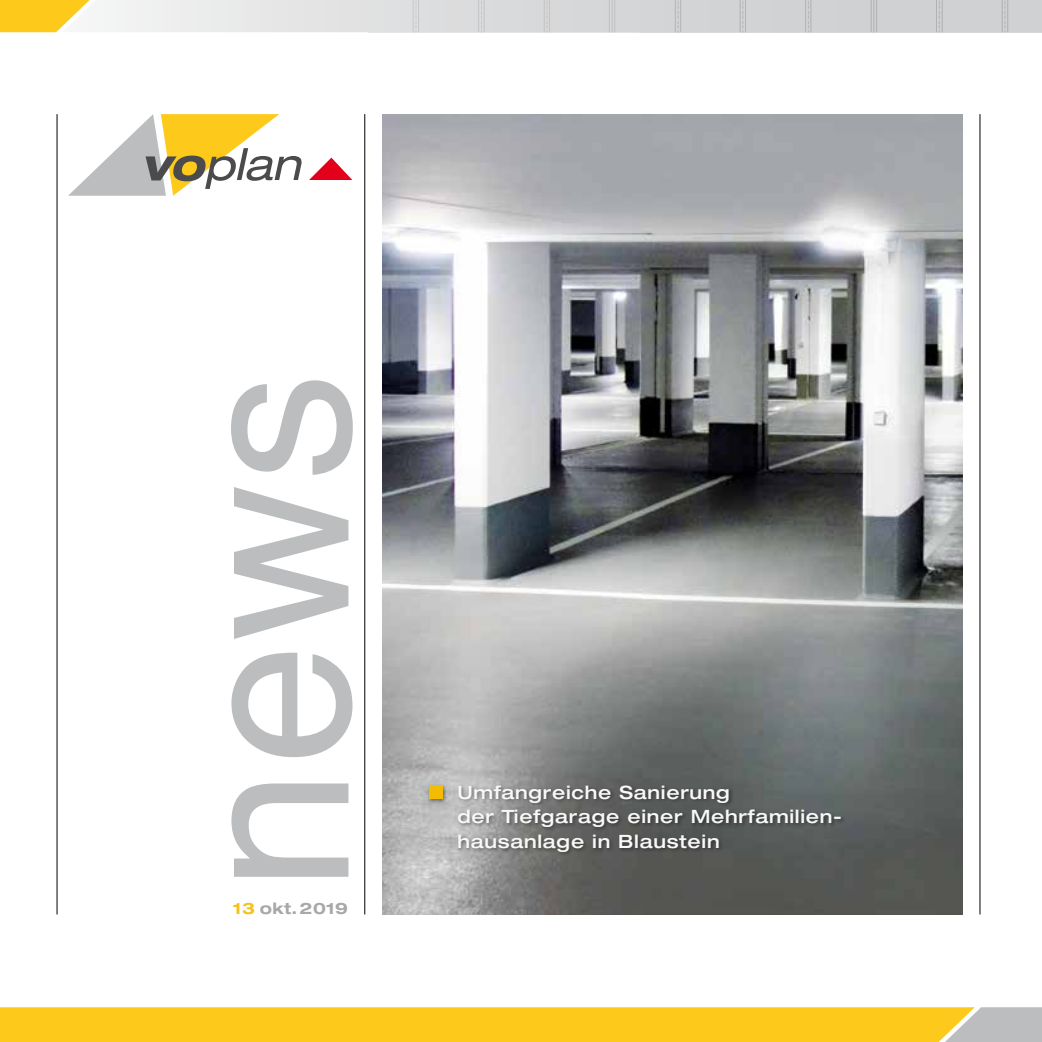
<style>
.page{position:relative;width:1042px;height:1042px;background:#fff}
.page>*{position:absolute;margin:0;border:0;box-sizing:border-box;transform-origin:0 0}
.t1{font:218.75px "Helvetica";color:#bbbdbe}
.t2{font:500 expanded 18.38px/24.5px "Helvetica Neue";letter-spacing:.04em;color:#f8f8f8}
.t3{font:700 expanded 15.75px "Helvetica Neue";letter-spacing:.02em;color:#a7a8aa}
.s1{color:#f5c31c}
</style>
<div class="page">
<hr style="left:56px;top:114px;width:2px;height:800px;background:#3e3d40">
<hr style="left:364px;top:114px;width:1px;height:800px;background:#3e3d40">
<hr style="left:979px;top:114px;width:1px;height:800px;background:#3e3d40">
<svg style="left:0;top:1007px;width:1042px;height:35px;background:#f8c92a"></svg>
<svg style="left:68px;top:114px;width:234px;height:82px"></svg>
<svg style="left:309px;top:158px;width:43px;height:22px"></svg>
<svg style="left:0;top:0;width:1042px;height:33px;background:#dddacf"></svg>
<hr style="left:413px;top:0;width:1px;height:32px;background:#000">
<hr style="left:418px;top:0;width:1px;height:32px;background:#000">
<hr style="left:478px;top:0;width:1px;height:32px;background:#000">
<hr style="left:484px;top:0;width:1px;height:32px;background:#000">
<hr style="left:544px;top:0;width:1px;height:32px;background:#000">
<hr style="left:549px;top:0;width:1px;height:32px;background:#000">
<hr style="left:609px;top:0;width:1px;height:32px;background:#000">
<hr style="left:614px;top:0;width:1px;height:32px;background:#000">
<hr style="left:368px;top:32px;width:270px;height:1px;background:#000">
<img style="left:382px;top:115px;width:580px;height:799px">
<div style="left:428px;top:784px;width:418px;height:72px;background:#000;opacity:.4"></div>
<div style="left:429px;top:785px;width:14px;height:14px;background:#f3bc00"></div>
<h1 class="t1" style="left:103px;top:891px;width:520px;rotate:-90deg">news</h1>
<p class="t3" style="left:233px;top:899px;width:116px"><span class="s1">13</span> okt. 2019</p>
<p class="t2" style="left:457px;top:779px;width:386px">Umfangreiche Sanierung<br>der Tiefgarage einer Mehrfamilien&shy;hausanlage in Blaustein</p>
</div>
